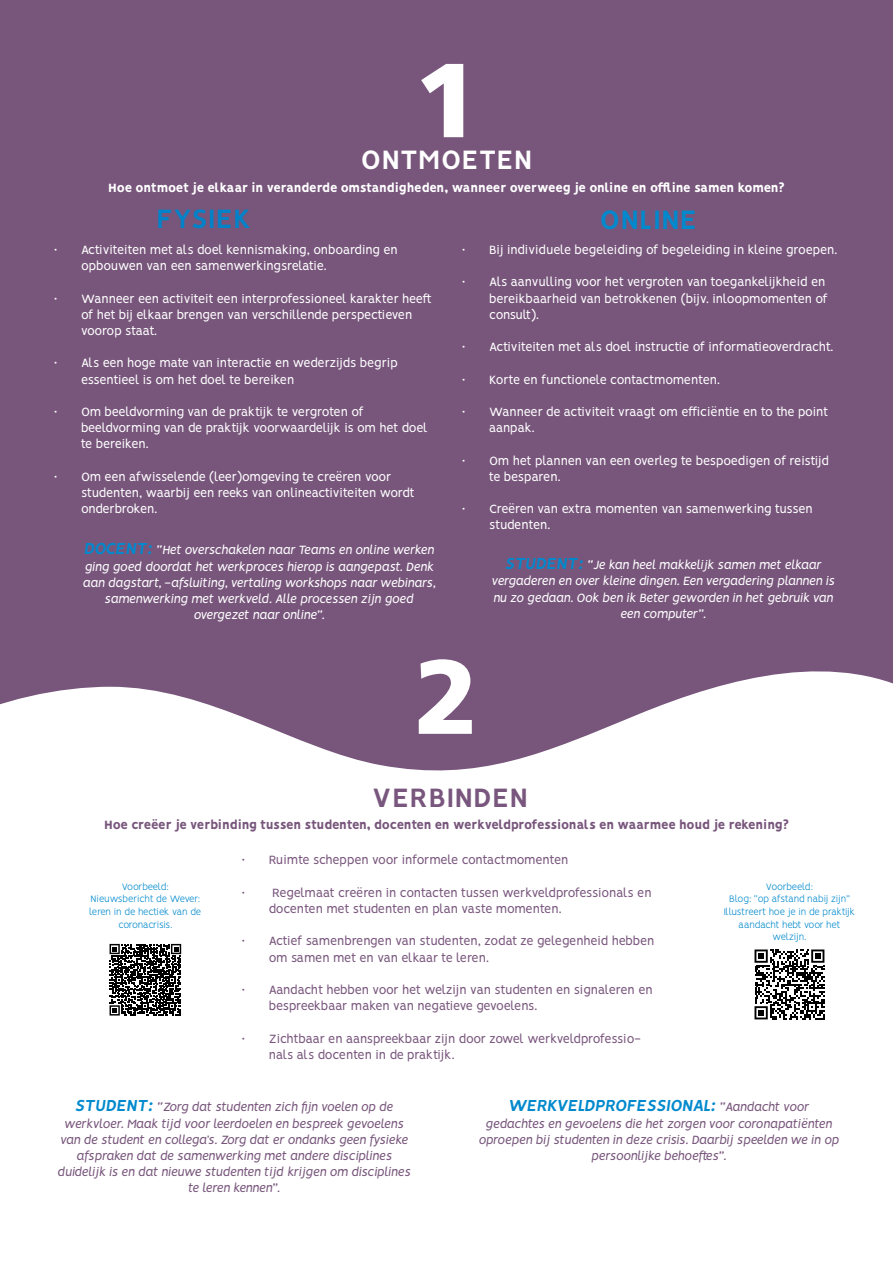
<style>
.page{position:relative;width:893px;height:1263px;background:#78567c}
.page>*{position:absolute;margin:0;border:0;box-sizing:border-box;transform-origin:0 0}
.t1{font:900 105px "Fontys Frutiger";color:#fff}
.t2{font:700 30px "Vision";color:#fff}
.t3{font:700 30px "Vision";color:#79567d}
.t4{font:700 30px "Vision";color:#0082c9}
.t5{font:700 30px "Vision";color:#0089cd}
.t6{font:italic 700 18px "Vision";color:#0089cd}
.t7{font:13.5px/16.2px "Vision";letter-spacing:-.03em;color:#fff}
.t8{font:13.5px/16.2px "Vision";letter-spacing:-.03em;color:#79567d}
.t9{font:italic 13.5px/16.2px "Vision";color:#78567c;text-align:center}
.t10{font:italic 13.5px/16.2px "Vision";color:#fff;text-align:center}
.t11{font:800 13.5px "Vision";letter-spacing:-.03em;color:#78567c}
.t12{font:800 13.5px "Vision";letter-spacing:-.02em;color:#fff}
.t13{font:13.5px "Vision";letter-spacing:-.01em;color:#fff}
.t14{font:13.5px "Vision";color:#fff}
.t15{font:300 10.5px/12.6px "Vision";letter-spacing:-.02em;color:#0089cd;text-align:center}
.t16{font:300 10.5px "Vision";color:#0089cd}
.s1{font-weight:700;font-size:18px;color:#0089cd}
.s2{font-weight:400;font-size:13.5px;color:#78567c}
</style>
<div class="page">
<svg style="left:0;top:671px;width:893px;height:592px;background:#f4f1f4"></svg>
<div style="left:751px;top:946px;width:77px;height:77px;background:#fff"></div>
<svg style="left:754px;top:949px;width:70px;height:70px"></svg>
<svg style="left:107px;top:941px;width:77px;height:77px"></svg>
<svg style="left:110px;top:944px;width:71px;height:71px;background:#505050"></svg>
<p class="t1" style="left:414px;top:37px;width:66px">1</p>
<p class="t2" style="left:360px;top:142px;width:173px">ONTMOETEN</p>
<p class="t12" style="left:108px;top:179px;width:678px">Hoe ontmoet je elkaar in veranderde omstandigheden, wanneer overweeg je online en offline samen komen?</p>
<p class="t4" style="left:156px;top:201px;width:97px">FYSIEK</p>
<p class="t5" style="left:600px;top:202px;width:99px">ONLINE</p>
<p class="t7" style="left:81px;top:242px;width:318px;text-indent:-27px">• Activiteiten met als doel kennismaking, onboarding en opbouwen van een samenwerkingsrelatie.</p>
<p class="t7" style="left:81px;top:290px;width:352px;text-indent:-27px">• Wanneer een activiteit een interprofessioneel karakter heeft of het bij elkaar brengen van verschillende perspectieven voorop staat.</p>
<p class="t7" style="left:81px;top:355px;width:318px;text-indent:-27px">• Als een hoge mate van interactie en wederzijds begrip essentieel is om het doel te bereiken</p>
<p class="t7" style="left:81px;top:404px;width:348px;text-indent:-27px">• Om beeldvorming van de praktijk te vergroten of beeldvorming van de praktijk voorwaardelijk is om het doel te bereiken.</p>
<p class="t7" style="left:81px;top:468px;width:335px;text-indent:-27px">• Om een afwisselende (leer)omgeving te creëren voor studenten, waarbij een reeks van onlineactiviteiten wordt onderbroken.</p>
<p class="t14" style="left:462px;top:242px;width:377px">• Bij individuele begeleiding of begeleiding in kleine groepen.</p>
<p class="t7" style="left:489px;top:274px;width:340px;text-indent:-27px">• Als aanvulling voor het vergroten van toegankelijkheid en bereikbaarheid van betrokkenen (bijv. inloopmomenten of consult).</p>
<p class="t13" style="left:462px;top:339px;width:373px">• Activiteiten met als doel instructie of informatieoverdracht.</p>
<p class="t7" style="left:462px;top:371px;width:259px">• Korte en functionele contactmomenten.</p>
<p class="t7" style="left:489px;top:404px;width:341px;text-indent:-27px">• Wanneer de activiteit vraagt om efficiëntie en to the point aanpak.</p>
<p class="t7" style="left:489px;top:452px;width:341px;text-indent:-27px">• Om het plannen van een overleg te bespoedigen of reistijd te besparen.</p>
<p class="t7" style="left:489px;top:501px;width:325px;text-indent:-27px">• Creëren van extra momenten van samenwerking tussen studenten.</p>
<p class="t10" style="left:83px;top:542px;width:354px"><span class="s1">DOCENT:</span> “Het overschakelen naar Teams en online werken ging goed doordat het werkproces hierop is aangepast. Denk aan dagstart, -afsluiting, vertaling workshops naar webinars, samenwerking met werkveld. Alle processen zijn goed overgezet naar online”.</p>
<p class="t1" style="left:414px;top:634px;width:66px">2</p>
<p class="t10" style="left:492px;top:557px;width:344px"><span class="s1">STUDENT:</span> “Je kan heel makkelijk samen met elkaar vergaderen en over kleine dingen. Een vergadering plannen is nu zo gedaan. Ook ben ik Beter geworden in het gebruik van een computer”.</p>
<p class="t3" style="left:372px;top:780px;width:157px">VERBINDEN</p>
<p class="t11" style="left:104px;top:817px;width:686px">Hoe creëer je verbinding tussen studenten, docenten en werkveldprofessionals en waarmee houd je rekening?</p>
<p class="t15" style="left:122px;top:880px;width:49px">Voorbeeld:</p>
<p class="t16" style="left:91px;top:893px;width:111px">Nieuwsbericht de Wever:</p>
<p class="t15" style="left:89px;top:905px;width:113px">leren in de hectiek van de coronacrisis.</p>
<p class="t8" style="left:242px;top:852px;width:328px">• Ruimte scheppen voor informele contactmomenten</p>
<p class="t8" style="left:269px;top:884px;width:384px;text-indent:-27px">• Regelmaat creëren in contacten tussen werkveldprofessionals en docenten met studenten en plan vaste momenten.</p>
<p class="t8" style="left:269px;top:933px;width:387px;text-indent:-27px">• Actief samenbrengen van studenten, zodat ze gelegenheid hebben om samen met en van elkaar te leren.</p>
<p class="t8" style="left:269px;top:982px;width:386px;text-indent:-27px">• Aandacht hebben voor het welzijn van studenten en signaleren en bespreekbaar maken van negatieve gevoelens.</p>
<p class="t8" style="left:269px;top:1030px;width:374px;text-indent:-27px">• Zichtbaar en aanspreekbaar zijn door zowel werkveldprofessio&shy;nals als docenten in de praktijk.</p>
<p class="t15" style="left:766px;top:880px;width:49px">Voorbeeld:</p>
<p class="t15" style="left:724px;top:893px;width:133px">Blog: “op afstand nabij zijn”<br>Illustreert hoe je in de praktijk aandacht hebt voor het welzijn.</p>
<p class="t9" style="left:58px;top:1099px;width:355px"><span class="s1">STUDENT:</span> “Zorg dat studenten zich fijn voelen op de werkvloer. Maak tijd voor leerdoelen en bespreek gevoelens van de student en collega’s. Zorg dat er ondanks geen fysieke afspraken dat de samenwerking met andere disciplines duidelijk is en dat nieuwe studenten tijd krijgen om disciplines te leren kennen”.</p>
<p class="t6" style="left:509px;top:1095px;width:302px">WERKVELDPROFESSIONAL: <span class="s2">“Aandacht voor</span></p>
<p class="t9" style="left:479px;top:1115px;width:362px">gedachtes en gevoelens die het zorgen voor coronapatiënten oproepen bij studenten in deze crisis. Daarbij speelden we in op persoonlijke behoeftes”.</p>
</div>
